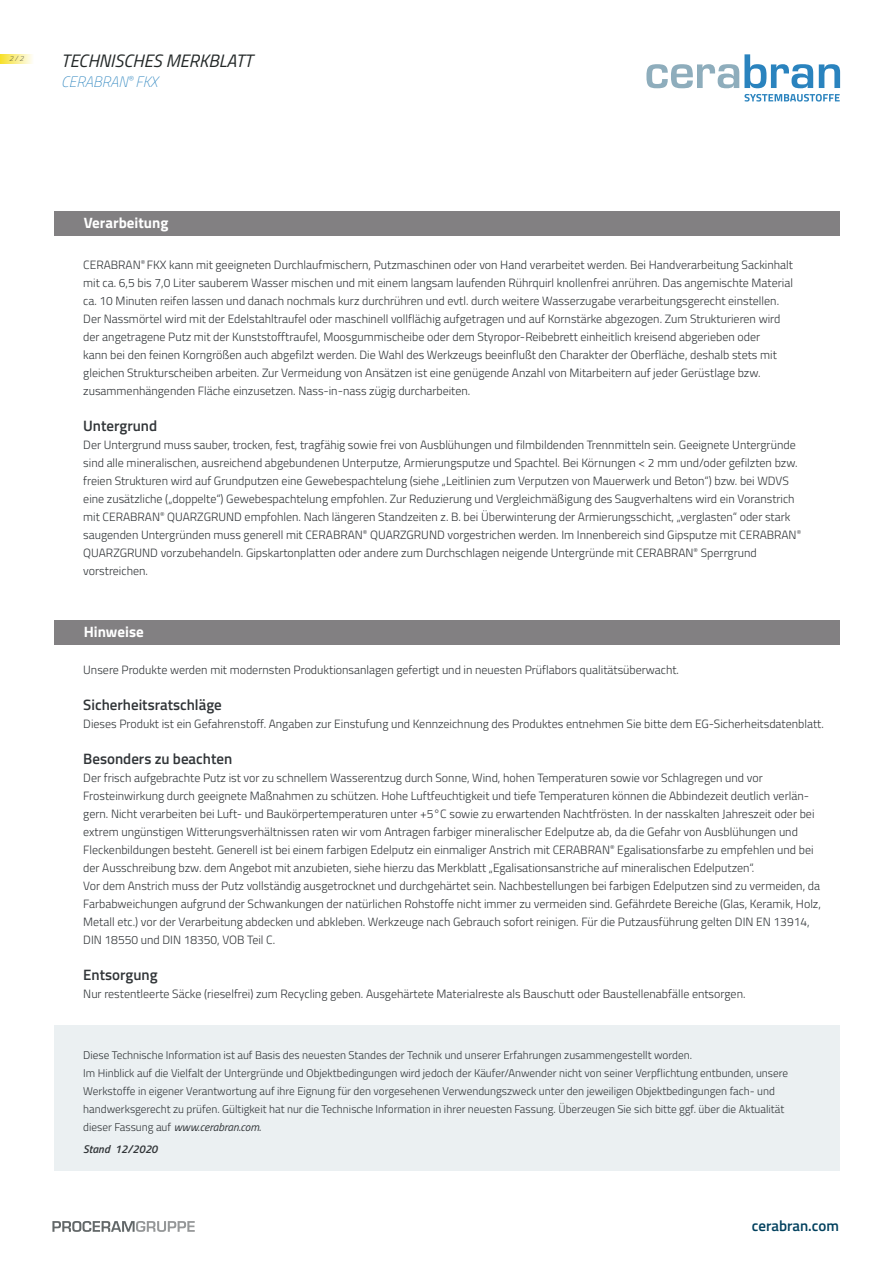
<style>
.page{position:relative;width:893px;height:1263px;background:#fff}
.page>*{position:absolute;margin:0;border:0;box-sizing:border-box;transform-origin:0 0}
.t1{font:italic 18px "Titillium";color:#222727}
.t2{font:600 15px "Titillium Web";color:#313538}
.t3{font:700 15px "Titillium Web";color:#fff}
.t4{font:600 15px "Titillium Web";color:#02415e}
.t5{font:italic 100 15px "Titillium";color:#2a83be}
.t6{font:300 12px/18px "Titillium Web";color:#313538}
.t7{font:300 11.25px/18px "Titillium Web";color:#313538}
.t8{font:italic 600 11.25px "Titillium Web";color:#313538}
.t9{font:italic 100 7.5px "Titillium";color:#222727}
.s1{font-weight:400;font-style:italic}
</style>
<div class="page">
<svg style="left:52px;top:1221px;width:143px;height:11px"></svg>
<svg style="left:646px;top:54px;width:167px;height:34px"></svg>
<svg style="left:819px;top:64px;width:21px;height:24px"></svg>
<svg style="left:744px;top:94px;width:96px;height:8px"></svg>
<svg style="left:0;top:54px;width:32px;height:9px"></svg>
<div style="left:54px;top:211px;width:786px;height:25px;background:#828082"></div>
<div style="left:54px;top:620px;width:786px;height:25px;background:#828082"></div>
<div style="left:54px;top:1025px;width:786px;height:145px;background:#ebf0f2"></div>
<p class="t9" style="left:9px;top:53px;width:16px">2 / 2</p>
<h1 class="t1" style="left:61px;top:48px;width:193px">TECHNISCHES MERKBLATT</h1>
<p class="t5" style="left:61px;top:71px;width:98px">CERABRAN<sup>®</sup> FKX</p>
<p class="t3" style="left:84px;top:212px;width:86px">Verarbeitung</p>
<p class="t6" style="left:83px;top:255px;width:711px">CERABRAN<sup>®</sup> FKX kann mit geeigneten Durchlaufmischern, Putzmaschinen oder von Hand verarbeitet werden. Bei Handverarbeitung Sackinhalt mit ca. 6,5 bis 7,0 Liter sauberem Wasser mischen und mit einem langsam laufenden Rührquirl knollenfrei anrühren. Das angemischte Material ca. 10 Minuten reifen lassen und danach nochmals kurz durchrühren und evtl. durch weitere Wasserzugabe verarbeitungsgerecht einstellen.<br>Der Nassmörtel wird mit der Edelstahltraufel oder maschinell vollflächig aufgetragen und auf Kornstärke abgezogen. Zum Strukturieren wird der angetragene Putz mit der Kunststofftraufel, Moosgummischeibe oder dem Styropor-Reibebrett einheitlich kreisend abgerieben oder<br>kann bei den feinen Korngrößen auch abgefilzt werden. Die Wahl des Werkzeugs beeinflußt den Charakter der Oberfläche, deshalb stets mit gleichen Strukturscheiben arbeiten. Zur Vermeidung von Ansätzen ist eine genügende Anzahl von Mitarbeitern auf jeder Gerüstlage bzw. zusammenhängenden Fläche einzusetzen. Nass-in-nass zügig durcharbeiten.</p>
<p class="t2" style="left:83px;top:415px;width:75px">Untergrund</p>
<p class="t6" style="left:83px;top:435px;width:719px">Der Untergrund muss sauber, trocken, fest, tragfähig sowie frei von Ausblühungen und filmbildenden Trennmitteln sein. Geeignete Untergründe sind alle mineralischen, ausreichend abgebundenen Unterputze, Armierungsputze und Spachtel. Bei Körnungen &lt; 2 mm und/oder gefilzten bzw. freien Strukturen wird auf Grundputzen eine Gewebespachtelung (siehe „Leitlinien zum Verputzen von Mauerwerk und Beton“) bzw. bei WDVS eine zusätzliche („doppelte“) Gewebespachtelung empfohlen. Zur Reduzierung und Vergleichmäßigung des Saugverhaltens wird ein Voranstrich mit CERABRAN<sup>®</sup> QUARZGRUND empfohlen. Nach längeren Standzeiten z. B. bei Überwinterung der Armierungsschicht, „verglasten“ oder stark saugenden Untergründen muss generell mit CERABRAN<sup>®</sup> QUARZGRUND vorgestrichen werden. Im Innenbereich sind Gipsputze mit CERABRAN<sup>® </sup>QUARZGRUND vorzubehandeln. Gipskartonplatten oder andere zum Durchschlagen neigende Untergründe mit CERABRAN<sup>®</sup> Sperrgrund vorstreichen.</p>
<p class="t3" style="left:84px;top:620px;width:62px">Hinweise</p>
<p class="t6" style="left:83px;top:660px;width:597px">Unsere Produkte werden mit modernsten Produktionsanlagen gefertigt und in neuesten Prüflabors qualitätsüberwacht.</p>
<p class="t2" style="left:83px;top:694px;width:140px">Sicherheitsratschläge</p>
<p class="t6" style="left:83px;top:714px;width:742px">Dieses Produkt ist ein Gefahrenstoff. Angaben zur Einstufung und Kennzeichnung des Produktes entnehmen Sie bitte dem EG-Sicherheitsdatenblatt.</p>
<p class="t2" style="left:83px;top:748px;width:150px">Besonders zu beachten</p>
<p class="t6" style="left:83px;top:768px;width:739px">Der frisch aufgebrachte Putz ist vor zu schnellem Wasserentzug durch Sonne, Wind, hohen Temperaturen sowie vor Schlagregen und vor Frosteinwirkung durch geeignete Maßnahmen zu schützen. Hohe Luftfeuchtigkeit und tiefe Temperaturen können die Abbindezeit deutlich verlän&shy;gern. Nicht verarbeiten bei Luft- und Baukörpertemperaturen unter +5°C sowie zu erwartenden Nachtfrösten. In der nasskalten Jahreszeit oder bei extrem ungünstigen Witterungsverhältnissen raten wir vom Antragen farbiger mineralischer Edelputze ab, da die Gefahr von Ausblühungen und Fleckenbildungen besteht. Generell ist bei einem farbigen Edelputz ein einmaliger Anstrich mit CERABRAN<sup>®</sup> Egalisationsfarbe zu empfehlen und bei der Ausschreibung bzw. dem Angebot mit anzubieten, siehe hierzu das Merkblatt „Egalisationsanstriche auf mineralischen Edelputzen“.<br>Vor dem Anstrich muss der Putz vollständig ausgetrocknet und durchgehärtet sein. Nachbestellungen bei farbigen Edelputzen sind zu vermeiden, da Farbabweichungen aufgrund der Schwankungen der natürlichen Rohstoffe nicht immer zu vermeiden sind. Gefährdete Bereiche (Glas, Keramik, Holz, Metall etc.) vor der Verarbeitung abdecken und abkleben. Werkzeuge nach Gebrauch sofort reinigen. Für die Putzausführung gelten DIN EN 13914, DIN 18550 und DIN 18350, VOB Teil C.</p>
<p class="t2" style="left:83px;top:964px;width:76px">Entsorgung</p>
<p class="t6" style="left:83px;top:984px;width:664px">Nur restentleerte Säcke (rieselfrei) zum Recycling geben. Ausgehärtete Materialreste als Bauschutt oder Baustellenabfälle entsorgen.</p>
<p class="t7" style="left:83px;top:1045px;width:706px">Diese Technische Information ist auf Basis des neuesten Standes der Technik und unserer Erfahrungen zusammengestellt worden.<br>Im Hinblick auf die Vielfalt der Untergründe und Objektbedingungen wird jedoch der Käufer/Anwender nicht von seiner Verpflichtung entbunden, unsere Werkstoffe in eigener Verantwortung auf ihre Eignung für den vorgesehenen Verwendungszweck unter den jeweiligen Objektbedingungen fach- und handwerksgerecht zu prüfen. Gültigkeit hat nur die Technische Information in ihrer neuesten Fassung. Überzeugen Sie sich bitte ggf. über die Aktualität dieser Fassung auf <span class="s1">www.cerabran.com.</span></p>
<p class="t8" style="left:83px;top:1140px;width:76px">Stand 12/2020</p>
<p class="t4" style="left:752px;top:1214px;width:89px">cerabran.com</p>
</div>
